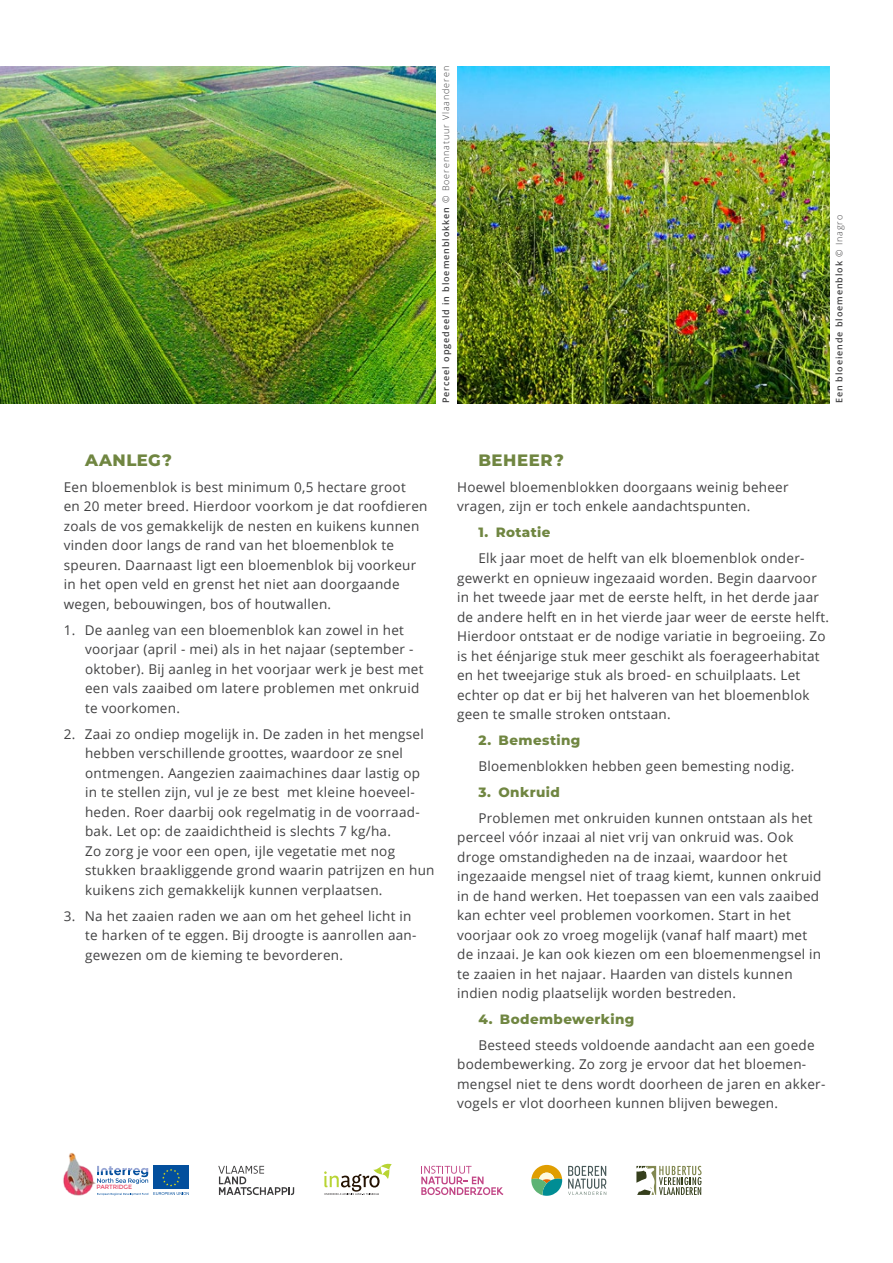
<style>
.page{position:relative;width:893px;height:1263px;background:#fff}
.page>*{position:absolute;margin:0;border:0;box-sizing:border-box;transform-origin:0 0}
.t1{font:800 16.5px "Montserrat";letter-spacing:.035em;color:#708641}
.t2{font:13.5px/19.5px "Open Sans";letter-spacing:.02em;color:#414142}
.t3{font:800 13.5px "Montserrat";letter-spacing:.03em;color:#708641}
.t4{font:600 9px "Open Sans";letter-spacing:.1em;color:#414142}
.t5{font:6.15px "Montserrat";letter-spacing:-.02em;color:#e64b6b}
.s1{font-weight:300}
</style>
<div class="page">
<img style="left:0;top:67px;width:436px;height:336px">
<img style="left:457px;top:67px;width:372px;height:336px">
<svg style="left:97px;top:1166px;width:51px;height:18px"></svg>
<div style="left:153px;top:1166px;width:36px;height:23px;background:#034f9d"></div>
<svg style="left:162px;top:1169px;width:18px;height:17px"></svg>
<svg style="left:97px;top:1192px;width:92px;height:3px"></svg>
<img style="left:63px;top:1152px;width:33px;height:44px">
<svg style="left:324px;top:1163px;width:68px;height:32px"></svg>
<svg style="left:218px;top:1166px;width:76px;height:29px"></svg>
<svg style="left:636px;top:1166px;width:66px;height:29px"></svg>
<svg style="left:421px;top:1166px;width:82px;height:29px"></svg>
<svg style="left:531px;top:1165px;width:75px;height:31px"></svg>
<p class="t4" style="left:440px;top:403px;width:339px;rotate:-90deg">Perceel opgedeeld in bloemenblokken <span class="s1">© Boerennatuur Vlaanderen</span></p>
<p class="t4" style="left:833px;top:403px;width:190px;rotate:-90deg">Een bloeiende bloemenblok <span class="s1">© Inagro</span></p>
<p class="t1" style="left:85px;top:448px;width:89px">AANLEG?</p>
<p class="t2" style="left:64px;top:477px;width:365px">Een bloemenblok is best minimum 0,5 hectare groot<br>en 20 meter breed. Hierdoor voorkom je dat roofdieren zoals de vos gemakkelijk de nesten en kuikens kunnen vinden door langs de rand van het bloemenblok te speuren. Daarnaast ligt een bloemenblok bij voorkeur in het open veld en grenst het niet aan doorgaande wegen, bebouwingen, bos of houtwallen.</p>
<p class="t2" style="left:85px;top:620px;width:340px;text-indent:-21px">1. De aanleg van een bloemenblok kan zowel in het voorjaar (april - mei) als in het najaar (september - oktober). Bij aanleg in het voorjaar werk je best met een vals zaaibed om latere problemen met onkruid te voorkomen.</p>
<p class="t2" style="left:85px;top:724px;width:351px;text-indent:-21px">2. Zaai zo ondiep mogelijk in. De zaden in het mengsel hebben verschillende groottes, waardoor ze snel ontmengen. Aangezien zaaimachines daar lastig op in te stellen zijn, vul je ze best met kleine hoeveel&shy;heden. Roer daarbij ook regelmatig in de voorraad&shy;bak. Let op: de zaaidichtheid is slechts 7 kg/ha.<br>Zo zorg je voor een open, ijle vegetatie met nog stukken braakliggende grond waarin patrijzen en hun kuikens zich gemakkelijk kunnen verplaatsen.</p>
<p class="t2" style="left:85px;top:905px;width:333px;text-indent:-21px">3. Na het zaaien raden we aan om het geheel licht in te harken of te eggen. Bij droogte is aanrollen aan&shy;gewezen om de kieming te bevorderen.</p>
<p class="t1" style="left:478px;top:448px;width:87px">BEHEER?</p>
<p class="t2" style="left:457px;top:477px;width:333px">Hoewel bloemenblokken doorgaans weinig beheer vragen, zijn er toch enkele aandachtspunten.</p>
<p class="t3" style="left:478px;top:523px;width:74px">1. Rotatie</p>
<p class="t2" style="left:457px;top:548px;width:373px;text-indent:21px">Elk jaar moet de helft van elk bloemenblok onder&shy;gewerkt en opnieuw ingezaaid worden. Begin daarvoor in het tweede jaar met de eerste helft, in het derde jaar de andere helft en in het vierde jaar weer de eerste helft.<br>Hierdoor ontstaat er de nodige variatie in begroeiing. Zo is het éénjarige stuk meer geschikt als foerageerhabitat en het tweejarige stuk als broed- en schuilplaats. Let echter op dat er bij het halveren van het bloemenblok geen te smalle stroken ontstaan.</p>
<p class="t3" style="left:478px;top:730px;width:103px">2. Bemesting</p>
<p class="t2" style="left:478px;top:756px;width:318px">Bloemenblokken hebben geen bemesting nodig.</p>
<p class="t3" style="left:478px;top:782px;width:83px">3. Onkruid</p>
<p class="t2" style="left:457px;top:808px;width:366px;text-indent:21px">Problemen met onkruiden kunnen ontstaan als het perceel vóór inzaai al niet vrij van onkruid was. Ook droge omstandigheden na de inzaai, waardoor het ingezaaide mengsel niet of traag kiemt, kunnen onkruid in de hand werken. Het toepassen van een vals zaaibed kan echter veel problemen voorkomen. Start in het voorjaar ook zo vroeg mogelijk (vanaf half maart) met de inzaai. Je kan ook kiezen om een bloemenmengsel in te zaaien in het najaar. Haarden van distels kunnen indien nodig plaatselijk worden bestreden.</p>
<p class="t3" style="left:478px;top:1009px;width:158px">4. Bodembewerking</p>
<p class="t2" style="left:457px;top:1035px;width:370px;text-indent:21px">Besteed steeds voldoende aandacht aan een goede bodembewerking. Zo zorg je ervoor dat het bloemen&shy;mengsel niet te dens wordt doorheen de jaren en akker&shy;vogels er vlot doorheen kunnen blijven bewegen.</p>
<p class="t5" style="left:96px;top:1183px;width:37px">PARTRIDGE</p>
</div>
